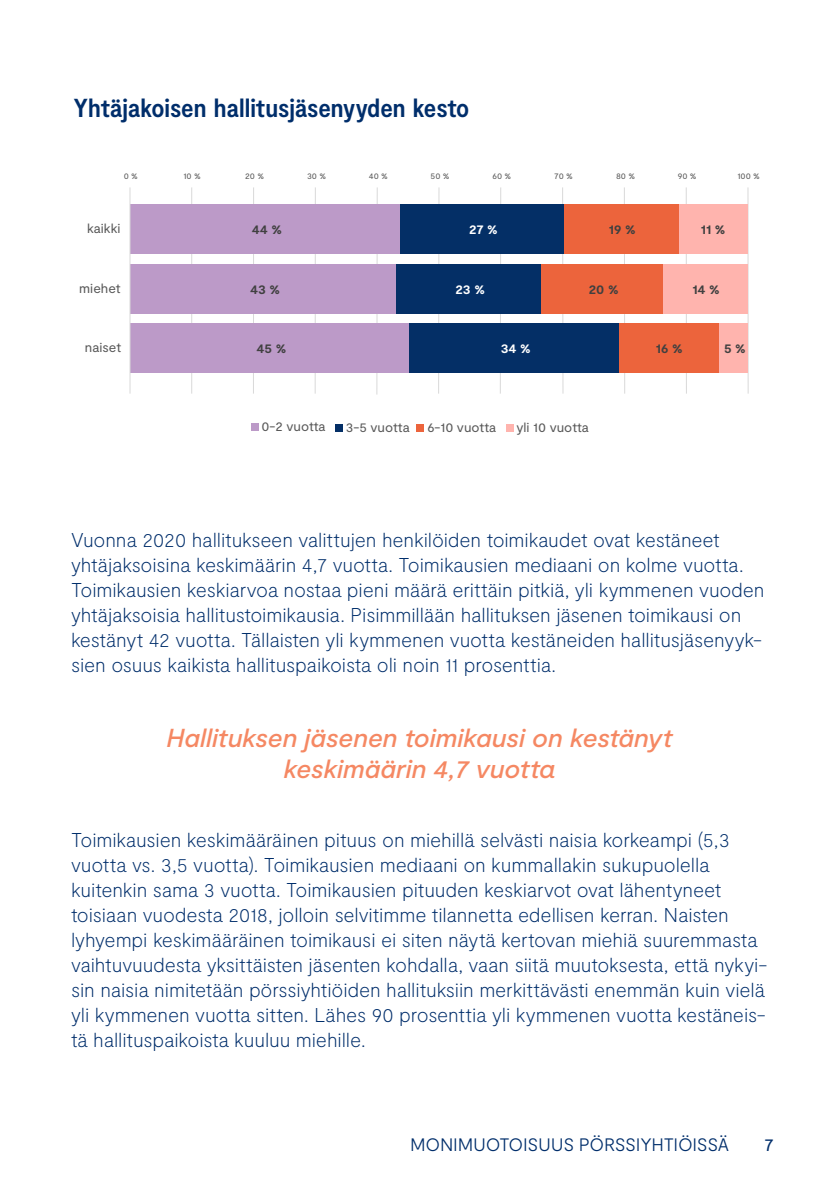
<style>
.page{position:relative;width:840px;height:1191px;background:#fff}
.page>*{position:absolute;margin:0;border:0;box-sizing:border-box;transform-origin:0 0}
.Nosto{font:italic 500 26px/31.2px "Moderat";letter-spacing:-.005em;color:#f58863;text-align:center}
.Kaavio___Luettelo_Ot{font:700 condensed 26px "Moderat";color:#002e6b}
.Leipis{font:100 20px/25px "Moderat";letter-spacing:-.01em;color:#002e6b}
.t1{font:300 18px "Moderat";letter-spacing:-.015em;color:#002e6b}
.t2{font:18px "Moderat";color:#002e6b}
.t3{font:13.4px "Moderat";color:#595959}
.t4{font:700 13.4px "Moderat";color:#404040}
.t5{font:700 13.4px "Moderat";color:#fff}
.t6{font:8.6px "Moderat";color:#595959}
</style>
<div class="page">
<hr style="left:747px;top:187px;width:1px;height:206px;background:#d9d9d9">
<hr style="left:685px;top:187px;width:1px;height:206px;background:#d9d9d9">
<hr style="left:623px;top:187px;width:1px;height:206px;background:#d9d9d9">
<hr style="left:562px;top:187px;width:1px;height:206px;background:#d9d9d9">
<hr style="left:499px;top:187px;width:2px;height:206px;background:#d9d9d9">
<hr style="left:438px;top:187px;width:1px;height:206px;background:#d9d9d9">
<hr style="left:376px;top:187px;width:1px;height:207px;background:#d9d9d9">
<hr style="left:314px;top:187px;width:1px;height:206px;background:#d9d9d9">
<hr style="left:253px;top:187px;width:1px;height:206px;background:#d9d9d9">
<hr style="left:191px;top:187px;width:1px;height:206px;background:#d9d9d9">
<div style="left:130px;top:204px;width:270px;height:49px;background:#bc9ac8"></div>
<div style="left:130px;top:265px;width:266px;height:49px;background:#bc9ac8"></div>
<div style="left:130px;top:323px;width:279px;height:49px;background:#bc9ac8"></div>
<div style="left:400px;top:204px;width:163px;height:49px;background:#042f66"></div>
<div style="left:396px;top:265px;width:144px;height:49px;background:#042f66"></div>
<div style="left:409px;top:323px;width:209px;height:49px;background:#042f66"></div>
<div style="left:563px;top:204px;width:116px;height:49px;background:#ec643c"></div>
<div style="left:540px;top:265px;width:122px;height:49px;background:#ec643c"></div>
<div style="left:618px;top:323px;width:101px;height:49px;background:#ec643c"></div>
<div style="left:679px;top:204px;width:68px;height:49px;background:#ffb4ae"></div>
<div style="left:662px;top:265px;width:85px;height:49px;background:#ffb4ae"></div>
<div style="left:719px;top:323px;width:28px;height:49px;background:#ffb4ae"></div>
<hr style="left:129px;top:187px;width:1px;height:206px;background:#d9d9d9">
<div style="left:251px;top:423px;width:7px;height:8px;background:#bc9ac8"></div>
<div style="left:335px;top:424px;width:7px;height:8px;background:#042f66"></div>
<div style="left:416px;top:424px;width:8px;height:8px;background:#ec643c"></div>
<div style="left:505px;top:424px;width:8px;height:8px;background:#ffb4ae"></div>
<p class="Kaavio___Luettelo_Ot" style="left:73px;top:93px;width:397px">Yhtäjakoisen hallitusjäsenyyden kesto</p>
<p class="t6" style="left:124px;top:171px;width:16px">0 %</p>
<p class="t6" style="left:183px;top:171px;width:19px">10 %</p>
<p class="t6" style="left:245px;top:171px;width:20px">20 %</p>
<p class="t6" style="left:307px;top:171px;width:21px">30 %</p>
<p class="t6" style="left:368px;top:171px;width:21px">40 %</p>
<p class="t6" style="left:430px;top:171px;width:21px">50 %</p>
<p class="t6" style="left:492px;top:171px;width:20px">60 %</p>
<p class="t6" style="left:554px;top:171px;width:20px">70 %</p>
<p class="t6" style="left:615px;top:171px;width:21px">80 %</p>
<p class="t6" style="left:677px;top:171px;width:20px">90 %</p>
<p class="t6" style="left:737px;top:171px;width:24px">100 %</p>
<p class="t3" style="left:87px;top:220px;width:35px">kaikki</p>
<p class="t4" style="left:252px;top:221px;width:32px">44 %</p>
<p class="t5" style="left:469px;top:221px;width:30px">27 %</p>
<p class="t4" style="left:608px;top:221px;width:28px">19 %</p>
<p class="t4" style="left:700px;top:221px;width:26px">11 %</p>
<p class="t3" style="left:79px;top:281px;width:43px">miehet</p>
<p class="t4" style="left:250px;top:281px;width:32px">43 %</p>
<p class="t5" style="left:455px;top:281px;width:31px">23 %</p>
<p class="t4" style="left:588px;top:281px;width:31px">20 %</p>
<p class="t4" style="left:692px;top:281px;width:29px">14 %</p>
<p class="t3" style="left:85px;top:339px;width:38px">naiset</p>
<p class="t4" style="left:256px;top:340px;width:31px">45 %</p>
<p class="t5" style="left:500px;top:340px;width:32px">34 %</p>
<p class="t4" style="left:655px;top:340px;width:28px">16 %</p>
<p class="t4" style="left:723px;top:340px;width:23px">5 %</p>
<p class="t3" style="left:261px;top:418px;width:65px">0-2 vuotta</p>
<p class="t3" style="left:346px;top:419px;width:65px">3-5 vuotta</p>
<p class="t3" style="left:427px;top:419px;width:70px">6-10 vuotta</p>
<p class="t3" style="left:516px;top:419px;width:74px">yli 10 vuotta</p>
<p class="Leipis" style="left:71px;top:528px;width:694px">Vuonna 2020 hallitukseen valittujen henkilöiden toimikaudet ovat kestäneet yhtäjaksoisina keskimäärin 4,7 vuotta. Toimikausien mediaani on kolme vuotta.<br>Toimikausien keskiarvoa nostaa pieni määrä erittäin pitkiä, yli kymmenen vuoden yhtäjaksoisia hallitustoimikausia. Pisimmillään hallituksen jäsenen toimikausi on kestänyt 42 vuotta. Tällaisten yli kymmenen vuotta kestäneiden hallitusjäsenyyk&shy;sien osuus kaikista hallituspaikoista oli noin 11 prosenttia.</p>
<p class="Nosto" style="left:166px;top:723px;width:507px">Hallituksen jäsenen toimikausi on kestänyt keskimäärin 4,7 vuotta</p>
<p class="Leipis" style="left:71px;top:828px;width:697px">Toimikausien keskimääräinen pituus on miehillä selvästi naisia korkeampi (5,3 vuotta vs. 3,5 vuotta). Toimikausien mediaani on kummallakin sukupuolella kuitenkin sama 3 vuotta. Toimikausien pituuden keskiarvot ovat lähentyneet toisiaan vuodesta 2018, jolloin selvitimme tilannetta edellisen kerran. Naisten lyhyempi keskimääräinen toimikausi ei siten näytä kertovan miehiä suuremmasta vaihtuvuudesta yksittäisten jäsenten kohdalla, vaan siitä muutoksesta, että nykyi&shy;sin naisia nimitetään pörssiyhtiöiden hallituksiin merkittävästi enemmän kuin vielä yli kymmenen vuotta sitten. Lähes 90 prosenttia yli kymmenen vuotta kestäneis&shy;tä hallituspaikoista kuuluu miehille.</p>
<p class="t1" style="left:410px;top:1134px;width:320px">MONIMUOTOISUUS PÖRSSIYHTIÖISSÄ</p>
<p class="t2" style="left:763px;top:1134px;width:11px">7</p>
</div>
